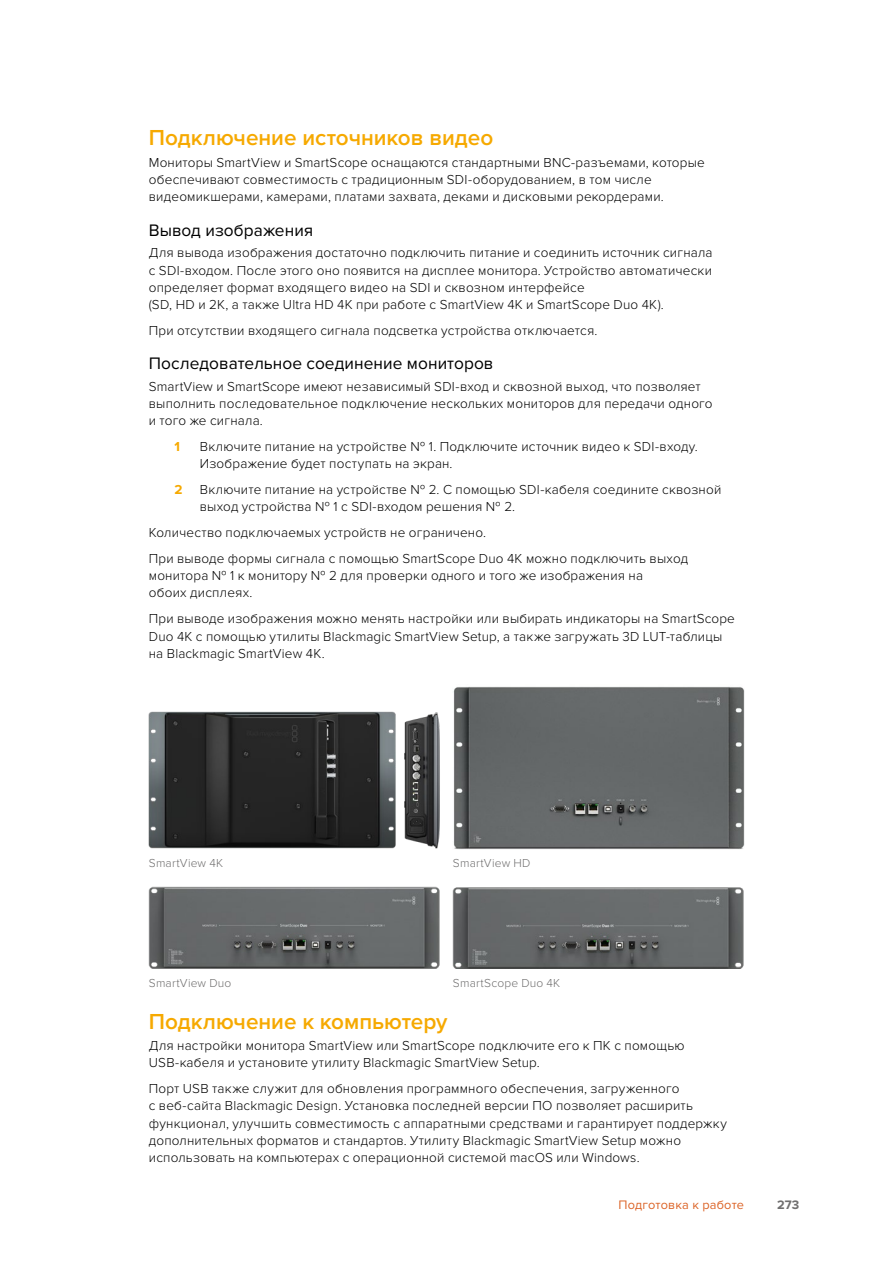
<style>
.page{position:relative;width:893px;height:1263px;background:#fff}
.page>*{position:absolute;margin:0;border:0;box-sizing:border-box;transform-origin:0 0}
.t1{font:600 22.5px "Proxima Nova";color:#f6a900}
.t2{font:17.25px "Proxima Nova";letter-spacing:.005em;color:#000}
.t3{font:300 13.5px/17.2px "Proxima Nova";letter-spacing:.015em;color:#000}
.t4{font:700 13.5px "Proxima Nova";color:#f6a900}
.t5{font:12.75px "Proxima Nova";letter-spacing:.01em;color:#dc6529}
.t6{font:700 12.75px "Proxima Nova";color:#706f6f}
.t7{font:300 12px "Proxima Nova";letter-spacing:.015em;color:#706f6f}
</style>
<div class="page">
<img style="left:149px;top:711px;width:247px;height:137px">
<img style="left:404px;top:712px;width:36px;height:136px">
<img style="left:453px;top:686px;width:291px;height:163px">
<img style="left:149px;top:886px;width:291px;height:82px">
<img style="left:453px;top:887px;width:291px;height:81px">
<h1 class="t1" style="left:149px;top:125px;width:346px">Подключение источников видео</h1>
<p class="t3" style="left:149px;top:154px;width:557px">Мониторы SmartView и SmartScope оснащаются стандартными BNC-разъемами, которые обеспечивают совместимость с традиционным SDI-оборудованием, в том числе видеомикшерами, камерами, платами захвата, деками и дисковыми рекордерами.</p>
<p class="t2" style="left:149px;top:220px;width:166px">Вывод изображения</p>
<p class="t3" style="left:149px;top:244px;width:565px">Для вывода изображения достаточно подключить питание и соединить источник сигнала с SDI-входом. После этого оно появится на дисплее монитора. Устройство автоматически определяет формат входящего видео на SDI и сквозном интерфейсе<br>(SD, HD и 2K, а также Ultra HD 4K при работе с SmartView 4K и SmartScope Duo 4K).</p>
<p class="t3" style="left:149px;top:322px;width:450px">При отсутствии входящего сигнала подсветка устройства отключается.</p>
<p class="t2" style="left:149px;top:354px;width:346px">Последовательное соединение мониторов</p>
<p class="t3" style="left:149px;top:378px;width:565px">SmartView и SmartScope имеют независимый SDI-вход и сквозной выход, что позволяет выполнить последовательное подключение нескольких мониторов для передачи одного и того же сигнала.</p>
<p class="t4" style="left:174px;top:439px;width:7px">1</p>
<p class="t3" style="left:200px;top:438px;width:499px">Включите питание на устройстве № 1. Подключите источник видео к SDI-входу.<br>Изображение будет поступать на экран.</p>
<p class="t4" style="left:174px;top:482px;width:10px">2</p>
<p class="t3" style="left:200px;top:481px;width:523px">Включите питание на устройстве № 2. С помощью SDI-кабеля соедините сквозной выход устройства № 1 с SDI-входом решения № 2.</p>
<p class="t3" style="left:149px;top:520px;width:541px;line-height:25.8px">Количество подключаемых устройств не ограничено.<br>При выводе формы сигнала с помощью SmartScope Duo 4K можно подключить выход</p>
<p class="t3" style="left:149px;top:567px;width:496px">монитора № 1 к монитору № 2 для проверки одного и того же изображения на обоих дисплеях.</p>
<p class="t3" style="left:149px;top:610px;width:587px">При выводе изображения можно менять настройки или выбирать индикаторы на SmartScope<br>Duo 4K с помощью утилиты Blackmagic SmartView Setup, а также загружать 3D LUT-таблицы на Blackmagic SmartView 4K.</p>
<p class="t7" style="left:149px;top:856px;width:76px">SmartView 4K</p>
<p class="t7" style="left:453px;top:856px;width:79px">SmartView HD</p>
<p class="t7" style="left:149px;top:976px;width:84px">SmartView Duo</p>
<p class="t7" style="left:453px;top:976px;width:109px">SmartScope Duo 4K</p>
<h1 class="t1" style="left:149px;top:1008px;width:300px">Подключение к компьютеру</h1>
<p class="t3" style="left:149px;top:1037px;width:537px">Для настройки монитора SmartView или SmartScope подключите его к ПК с помощью<br>USB‑кабеля и установите утилиту Blackmagic SmartView Setup.</p>
<p class="t3" style="left:149px;top:1080px;width:580px">Порт USB также служит для обновления программного обеспечения, загруженного<br>с веб‑сайта Blackmagic Design. Установка последней версии ПО позволяет расширить функционал, улучшить совместимость с аппаратными средствами и гарантирует поддержку дополнительных форматов и стандартов. Утилиту Blackmagic SmartView Setup можно использовать на компьютерах с операционной системой macOS или Windows.</p>
<p class="t5" style="left:619px;top:1198px;width:127px">Подготовка к работе</p>
<p class="t6" style="left:777px;top:1198px;width:24px">273</p>
</div>
